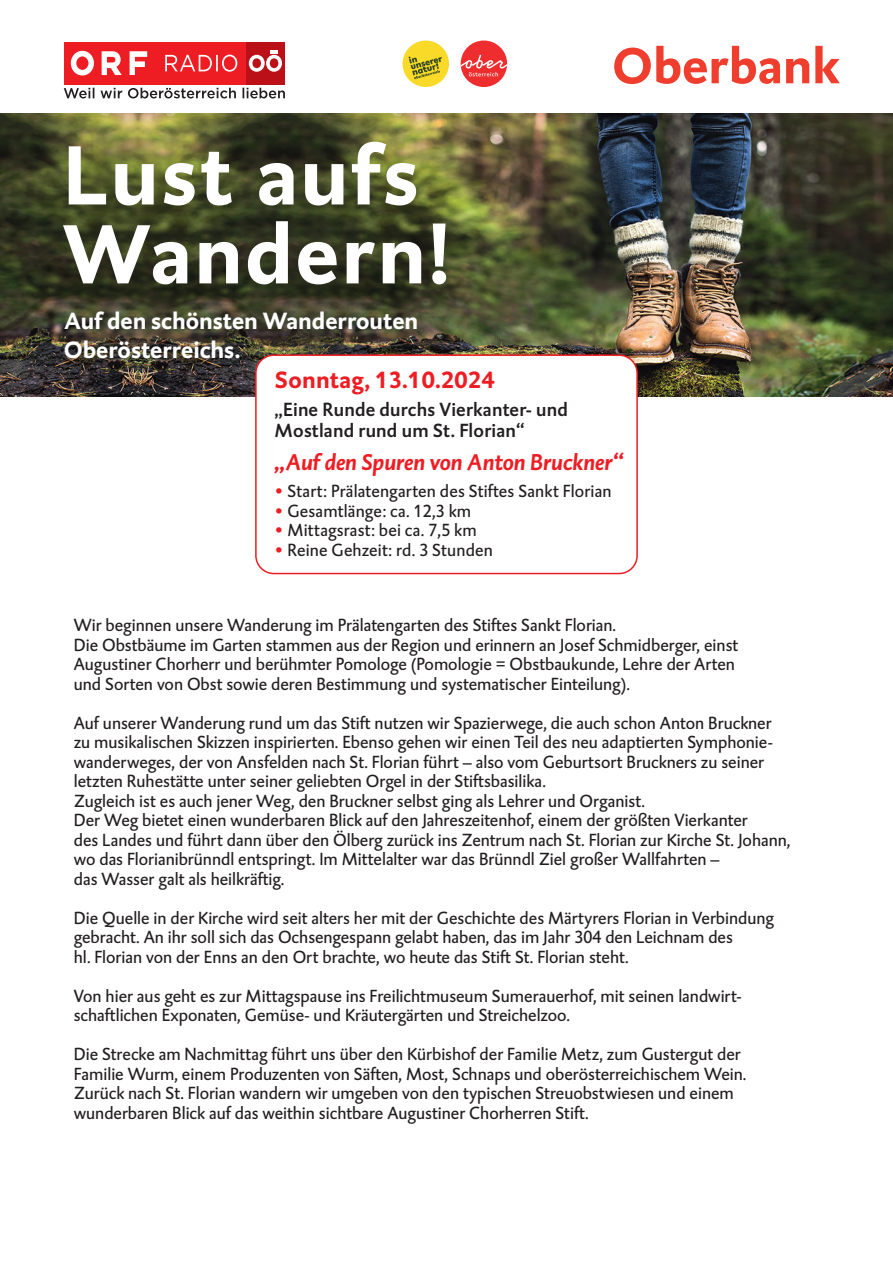
<style>
.page{position:relative;width:893px;height:1263px;background:#fff}
.page>*{position:absolute;margin:0;border:0;box-sizing:border-box;transform-origin:0 0}
.t1{font:700 85.5px/78.9px "DTL Caspari ETOT";letter-spacing:.025em;color:#fff}
.t2{font:700 24px/28.8px "DTL Caspari ETOT";color:#fff}
.t3{font:700 24px "DTL Caspari ETOT";letter-spacing:.01em;color:#ee1d23}
.t4{font:italic 700 23.25px "DTL Caspari ETOT";color:#ee1d23}
.t5{font:500 19.5px/21px "DTL Caspari ETOT";letter-spacing:.01em;color:#231f20}
.t6{font:18px/19.5px "DTL Caspari ETOT";color:#231f20}
.s1{color:#ee1d23}
</style>
<div class="page">
<img style="left:0;top:113px;width:893px;height:283px">
<svg style="left:402px;top:40px;width:47px;height:47px"></svg>
<div style="left:461px;top:41px;width:46px;height:46px;background:#ee2d2e;border-radius:50%"></div>
<svg style="left:461px;top:55px;width:46px;height:21px"></svg>
<div style="left:64px;top:42px;width:90px;height:42px;background:#ee1d23"></div>
<svg style="left:71px;top:51px;width:76px;height:24px"></svg>
<div style="left:155px;top:42px;width:91px;height:42px;background:#ee1d23"></div>
<svg style="left:165px;top:55px;width:72px;height:17px"></svg>
<div style="left:246px;top:42px;width:39px;height:42px;background:#bb1018"></div>
<svg style="left:249px;top:50px;width:33px;height:22px"></svg>
<svg style="left:64px;top:88px;width:221px;height:10px"></svg>
<svg style="left:614px;top:46px;width:166px;height:38px"></svg>
<svg style="left:786px;top:58px;width:23px;height:25px"></svg>
<svg style="left:815px;top:46px;width:25px;height:37px"></svg>
<div style="left:256px;top:355px;width:381px;height:218px;background:#fff;border-radius:18px"></div>
<div style="left:255px;top:354px;width:383px;height:220px;border:2px solid #ee1d23;border-radius:18px"></div>
<h1 class="t1" style="left:63px;top:134px;width:388px">Lust aufs<br>Wandern!</h1>
<h2 class="t2" style="left:64px;top:306px;width:356px">Auf den schönsten Wanderrouten<br>Oberösterreichs.</h2>
<h2 class="t3" style="left:275px;top:363px;width:222px">Sonntag, 13.10.2024</h2>
<p class="t5" style="left:275px;top:399px;width:295px">„Eine Runde durchs Vierkanter- und<br>Mostland rund um St. Florian“</p>
<p class="t4" style="left:275px;top:447px;width:350px">„Auf den Spuren von Anton Bruckner“</p>
<p class="t6" style="left:275px;top:481px;width:338px"><span class="s1">•</span> Start: Prälatengarten des Stiftes Sankt Florian</p>
<p class="t6" style="left:275px;top:501px;width:198px"><span class="s1">•</span> Gesamtlänge: ca. 12,3 km</p>
<p class="t6" style="left:275px;top:520px;width:204px"><span class="s1">•</span> Mittagsrast: bei ca. 7,5 km</p>
<p class="t6" style="left:275px;top:540px;width:220px"><span class="s1">•</span> Reine Gehzeit: rd. 3 Stunden</p>
<p class="t6" style="left:74px;top:615px;width:666px">Wir beginnen unsere Wanderung im Prälatengarten des Stiftes Sankt Florian.<br>Die Obstbäume im Garten stammen aus der Region und erinnern an Josef Schmidberger, einst Augustiner Chorherr und berühmter Pomologe (Pomologie = Obstbaukunde, Lehre der Arten und Sorten von Obst sowie deren Bestimmung und systematischer Einteilung).</p>
<p class="t6" style="left:74px;top:713px;width:718px">Auf unserer Wanderung rund um das Stift nutzen wir Spazierwege, die auch schon Anton Bruckner zu musikalischen Skizzen inspirierten. Ebenso gehen wir einen Teil des neu adaptierten Symphonie&shy;wanderweges, der von Ansfelden nach St. Florian führt – also vom Geburtsort Bruckners zu seiner letzten Ruhestätte unter seiner geliebten Orgel in der Stiftsbasilika.<br>Zugleich ist es auch jener Weg, den Bruckner selbst ging als Lehrer und Organist.<br>Der Weg bietet einen wunderbaren Blick auf den Jahreszeitenhof, einem der größten Vierkanter<br>des Landes und führt dann über den Ölberg zurück ins Zentrum nach St. Florian zur Kirche St. Johann, wo das Florianibrünndl entspringt. Im Mittelalter war das Brünndl Ziel großer Wallfahrten –<br>das Wasser galt als heilkräftig.</p>
<p class="t6" style="left:74px;top:908px;width:702px">Die Quelle in der Kirche wird seit alters her mit der Geschichte des Märtyrers Florian in Verbindung gebracht. An ihr soll sich das Ochsengespann gelabt haben, das im Jahr 304 den Leichnam des<br>hl. Florian von der Enns an den Ort brachte, wo heute das Stift St. Florian steht.</p>
<p class="t6" style="left:74px;top:986px;width:669px">Von hier aus geht es zur Mittagspause ins Freilichtmuseum Sumerauerhof, mit seinen landwirt&shy;schaftlichen Exponaten, Gemüse- und Kräutergärten und Streichelzoo.</p>
<p class="t6" style="left:74px;top:1044px;width:674px">Die Strecke am Nachmittag führt uns über den Kürbishof der Familie Metz, zum Gustergut der Familie Wurm, einem Produzenten von Säften, Most, Schnaps und oberösterreichischem Wein.<br>Zurück nach St. Florian wandern wir umgeben von den typischen Streuobstwiesen und einem wunderbaren Blick auf das weithin sichtbare Augustiner Chorherren Stift.</p>
</div>
